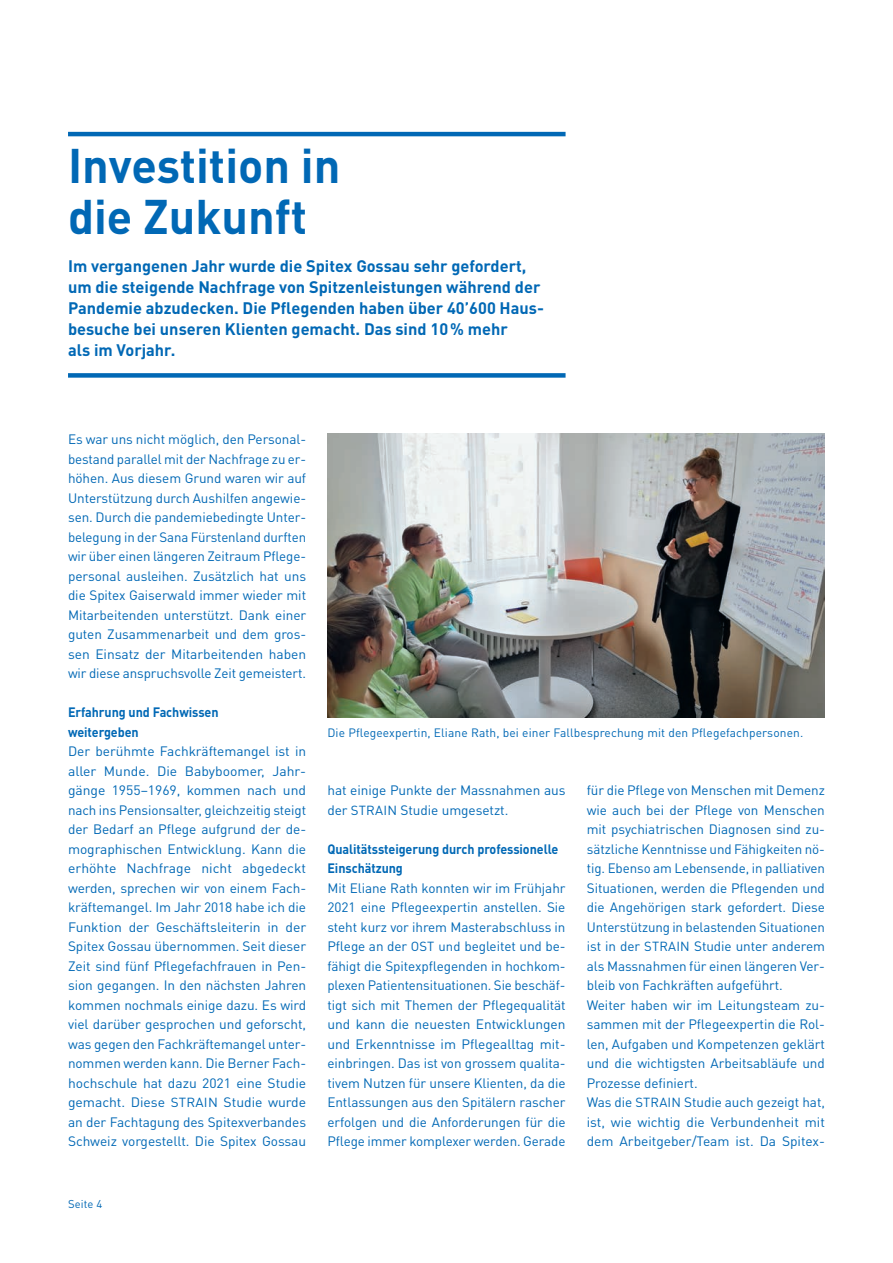
<style>
.page{position:relative;width:893px;height:1263px;background:#fff}
.page>*{position:absolute;margin:0;border:0;box-sizing:border-box;transform-origin:0 0}
.t1{font:700 48px/51px "DIN Pro";color:#0168b5}
.t2{font:700 16.5px/21px "DIN Pro";color:#0168b5}
.t3{font:13.5px/19.5px "DIN Pro";letter-spacing:-.005em;color:#0168b5;text-align:justify}
.t4{font:700 13.5px/19.5px "DIN Pro";letter-spacing:-.005em;color:#0168b5;scale:.93 1}
.t5{font:12px "DIN Pro";letter-spacing:.01em;color:#0168b5}
.t6{font:11.25px "DIN Pro";letter-spacing:.01em;color:#0168b5}
.s1{font-size:13.05px}
</style>
<div class="page">
<hr style="left:68px;top:132px;width:498px;height:4px;background:#0168b5">
<div style="left:68px;top:373px;width:498px;height:5px;background:#0168b5"></div>
<img style="left:327px;top:434px;width:498px;height:283px">
<h1 class="t1" style="left:68px;top:138px;width:274px">Investition in die Zukunft</h1>
<p class="t2" style="left:68px;top:255px;width:478px">Im vergangenen Jahr wurde die Spitex Gossau sehr gefordert, um die steigende Nachfrage von Spitzenleistungen während der Pandemie abzudecken. Die Pflegenden haben über 40’600 Haus&shy;besuche bei unseren Klienten gemacht. Das sind 10% mehr<br>als im Vorjahr.</p>
<p class="t3" style="left:68px;top:429px;width:240px">Es war uns nicht möglich, den Personal&shy;bestand parallel mit der Nachfrage zu er&shy;höhen. Aus diesem Grund waren wir auf Unterstützung durch Aushilfen angewie&shy;sen. Durch die pandemiebedingte Unter&shy;belegung in der Sana Fürstenland durften wir über einen längeren Zeitraum Pflege&shy;personal ausleihen. Zusätzlich hat uns die Spitex Gaiserwald immer wieder mit Mitarbeitenden unterstützt. Dank einer guten Zusammenarbeit und dem gros&shy;sen Einsatz der Mitarbeitenden haben wir diese anspruchsvolle Zeit gemeistert.</p>
<p class="t4" style="left:68px;top:702px;width:163px">Erfahrung und Fachwissen weitergeben</p>
<p class="t3" style="left:68px;top:741px;width:240px">Der berühmte Fachkräftemangel ist in aller Munde. Die Babyboomer, Jahr&shy;gänge 1955–1969, kommen nach und nach ins Pensionsalter, gleichzeitig steigt der Bedarf an Pflege aufgrund der de&shy;mographischen Entwicklung. Kann die erhöhte Nachfrage nicht abgedeckt werden, sprechen wir von einem Fach&shy;kräftemangel. Im Jahr 2018 habe ich die Funktion der Geschäftsleiterin in der Spitex Gossau übernommen. Seit dieser Zeit sind fünf Pflegefachfrauen in Pen&shy;sion gegangen. In den nächsten Jahren kommen nochmals einige dazu. Es wird viel darüber gesprochen und geforscht, was gegen den Fachkräftemangel unter&shy;nommen werden kann. Die Berner Fach&shy;hochschule hat dazu 2021 eine Studie gemacht. Diese <span class="s1">STRAIN</span> Studie wurde an der Fachtagung des Spitexverbandes Schweiz vorgestellt. Die Spitex Gossau</p>
<p class="t6" style="left:68px;top:1196px;width:36px">Seite 4</p>
<p class="t5" style="left:327px;top:724px;width:477px">Die Pflegeexpertin, Eliane Rath, bei einer Fallbesprechung mit den Pflegefachpersonen.</p>
<p class="t3" style="left:327px;top:780px;width:240px">hat einige Punkte der Massnahmen aus der <span class="s1">STRAIN</span> Studie umgesetzt.</p>
<p class="t4" style="left:327px;top:838px;width:250px">Qualitätssteigerung durch professionelle<br>Einschätzung</p>
<p class="t3" style="left:327px;top:877px;width:240px">Mit Eliane Rath konnten wir im Frühjahr 2021 eine Pflegeexpertin anstellen. Sie steht kurz vor ihrem Masterabschluss in Pflege an der <span class="s1">OST und</span> begleitet und be&shy;fähigt die Spitexpflegenden in hochkom&shy;plexen Patientensituationen. Sie beschäf&shy;tigt sich mit Themen der Pflegequalität und kann die neuesten Entwicklungen und Erkenntnisse im Pflegealltag mit&shy;einbringen. Das ist von grossem qualita&shy;tivem Nutzen für unsere Klienten, da die Entlassungen aus den Spitälern rascher erfolgen und die Anforderungen für die Pflege immer komplexer werden. Gerade</p>
<p class="t3" style="left:587px;top:780px;width:240px;text-align:left">für die Pflege von Menschen mit Demenz wie auch bei der Pflege von Menschen mit psychiatrischen Diagnosen sind zu&shy;sätzliche Kenntnisse und Fähigkeiten nö&shy;tig. Ebenso am Lebensende, in palliativen Situationen, werden die Pflegenden und die Angehörigen stark gefordert. Diese Unterstützung in belastenden Situationen ist in der <span class="s1">STRAIN</span> Studie unter anderem als Massnahmen für einen längeren Ver&shy;bleib von Fachkräften aufgeführt.<br>Weiter haben wir im Leitungsteam zu&shy;sammen mit der Pflegeexpertin die Rol&shy;len, Aufgaben und Kompetenzen geklärt und die wichtigsten Arbeitsabläufe und Prozesse definiert.<br>Was die <span class="s1">STRAIN</span> Studie auch gezeigt hat, ist, wie wichtig die Verbundenheit mit dem Arbeitgeber/Team ist. Da Spitex-</p>
</div>
